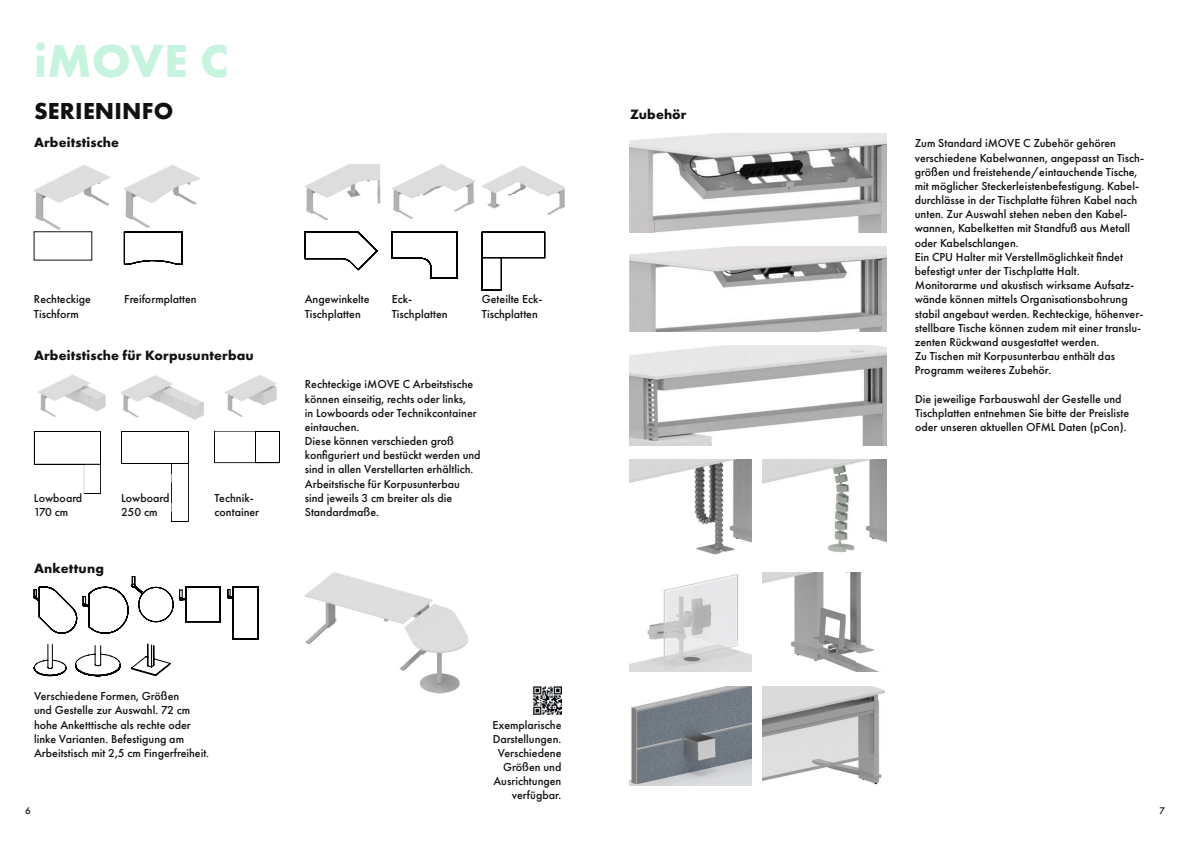
<style>
.page{position:relative;width:1191px;height:842px;background:#fff}
.page>*{position:absolute;margin:0;border:0;box-sizing:border-box;transform-origin:0 0}
.t1{font:700 48px "Futura PT";letter-spacing:.01em;color:#c7f4de}
.t2{font:700 24px "Futura PT";letter-spacing:.01em;color:#11110f}
.t3{font:700 14px "Futura PT";letter-spacing:.01em;color:#11110f}
.t4{font:500 12px/14.2px "Futura PT";color:#11110f}
.t5{font:500 10px "Futura PT";color:#11110f}
</style>
<div class="page">
<img style="left:34px;top:164px;width:76px;height:68px">
<img style="left:124px;top:164px;width:76px;height:69px">
<img style="left:305px;top:164px;width:76px;height:68px">
<img style="left:533px;top:686px;width:28px;height:28px">
<img style="left:305px;top:573px;width:164px;height:121px">
<img style="left:482px;top:165px;width:83px;height:50px">
<img style="left:392px;top:164px;width:82px;height:55px">
<svg style="left:305px;top:232px;width:72px;height:38px"></svg>
<svg style="left:392px;top:232px;width:65px;height:46px"></svg>
<svg style="left:482px;top:232px;width:63px;height:58px"></svg>
<svg style="left:124px;top:232px;width:58px;height:32px"></svg>
<svg style="left:34px;top:431px;width:67px;height:63px"></svg>
<svg style="left:122px;top:431px;width:66px;height:91px"></svg>
<svg style="left:214px;top:431px;width:66px;height:32px"></svg>
<img style="left:38px;top:375px;width:68px;height:42px">
<img style="left:121px;top:375px;width:83px;height:45px">
<img style="left:225px;top:375px;width:52px;height:42px">
<svg style="left:34px;top:587px;width:43px;height:46px"></svg>
<svg style="left:179px;top:587px;width:41px;height:35px"></svg>
<svg style="left:228px;top:587px;width:30px;height:52px"></svg>
<svg style="left:83px;top:576px;width:90px;height:57px"></svg>
<svg style="left:34px;top:644px;width:136px;height:32px"></svg>
<img style="left:763px;top:573px;width:116px;height:99px">
<img style="left:629px;top:459px;width:122px;height:96px">
<img style="left:629px;top:574px;width:122px;height:98px">
<img style="left:763px;top:459px;width:123px;height:94px">
<img style="left:629px;top:686px;width:122px;height:99px">
<img style="left:763px;top:686px;width:122px;height:99px">
<img style="left:629px;top:133px;width:257px;height:99px">
<img style="left:629px;top:247px;width:257px;height:85px">
<img style="left:629px;top:346px;width:257px;height:99px">
<h1 class="t1" style="left:34px;top:30px;width:196px">iMOVE C</h1>
<h2 class="t2" style="left:34px;top:96px;width:141px">SERIENINFO</h2>
<p class="t3" style="left:34px;top:134px;width:86px">Arbeitstische</p>
<p class="t4" style="left:34px;top:292px;width:58px">Rechteckige<br>Tischform</p>
<p class="t4" style="left:124px;top:292px;width:74px">Freiformplatten</p>
<p class="t3" style="left:34px;top:346px;width:221px">Arbeitstische für Korpusunterbau</p>
<p class="t4" style="left:34px;top:491px;width:50px">Lowboard<br>170 cm</p>
<p class="t4" style="left:121px;top:491px;width:50px">Lowboard<br>250 cm</p>
<p class="t4" style="left:214px;top:491px;width:46px">Technik&shy;container</p>
<p class="t3" style="left:34px;top:559px;width:71px">Ankettung</p>
<p class="t4" style="left:305px;top:292px;width:66px">Angewinkelte<br>Tischplatten</p>
<p class="t4" style="left:392px;top:292px;width:58px">Eck-<br>Tischplatten</p>
<p class="t4" style="left:482px;top:292px;width:62px">Geteilte Eck-<br>Tischplatten</p>
<p class="t4" style="left:305px;top:377px;width:177px">Rechteckige iMOVE C Arbeitstische können einseitig, rechts oder links,<br>in Lowboards oder Technikcontainer eintauchen.<br>Diese können verschieden groß konfiguriert und bestückt werden und sind in allen Verstellarten erhältlich.<br>Arbeitstische für Korpusunterbau sind jeweils 3 cm breiter als die<br>Standardmaße.</p>
<p class="t4" style="left:34px;top:689px;width:177px">Verschiedene Formen, Größen<br>und Gestelle zur Auswahl. 72 cm hohe Anketttische als rechte oder linke Varianten. Befestigung am Arbeitstisch mit 2,5 cm Fingerfreiheit.</p>
<p class="t4" style="left:492px;top:717px;width:70px;text-align:right">Exemplarische<br>Darstellungen.<br>Verschiedene<br>Größen und<br>Ausrichtungen verfügbar.</p>
<p class="t3" style="left:630px;top:105px;width:58px">Zubehör</p>
<p class="t4" style="left:914px;top:136px;width:231px">Zum Standard iMOVE C Zubehör gehören verschiedene Kabelwannen, angepasst an Tisch&shy;größen und freistehende/eintauchende Tische, mit möglicher Steckerleistenbefestigung. Kabel&shy;durchlässe in der Tischplatte führen Kabel nach unten. Zur Auswahl stehen neben den Kabel&shy;wannen, Kabelketten mit Standfuß aus Metall oder Kabelschlangen.<br>Ein CPU Halter mit Verstellmöglichkeit findet befestigt unter der Tischplatte Halt.<br>Monitorarme und akustisch wirksame Aufsatz&shy;wände können mittels Organisationsbohrung stabil angebaut werden. Rechteckige, höhenver&shy;stellbare Tische können zudem mit einer translu&shy;zenten Rückwand ausgestattet werden.<br>Zu Tischen mit Korpusunterbau enthält das Programm weiteres Zubehör.</p>
<p class="t4" style="left:915px;top:391px;width:216px">Die jeweilige Farbauswahl der Gestelle und<br>Tischplatten entnehmen Sie bitte der Preisliste oder unseren aktuellen OFML Daten (pCon).</p>
<p class="t5" style="left:25px;top:804px;width:7px">6</p>
<p class="t5" style="left:1159px;top:804px;width:7px">7</p>
</div>
